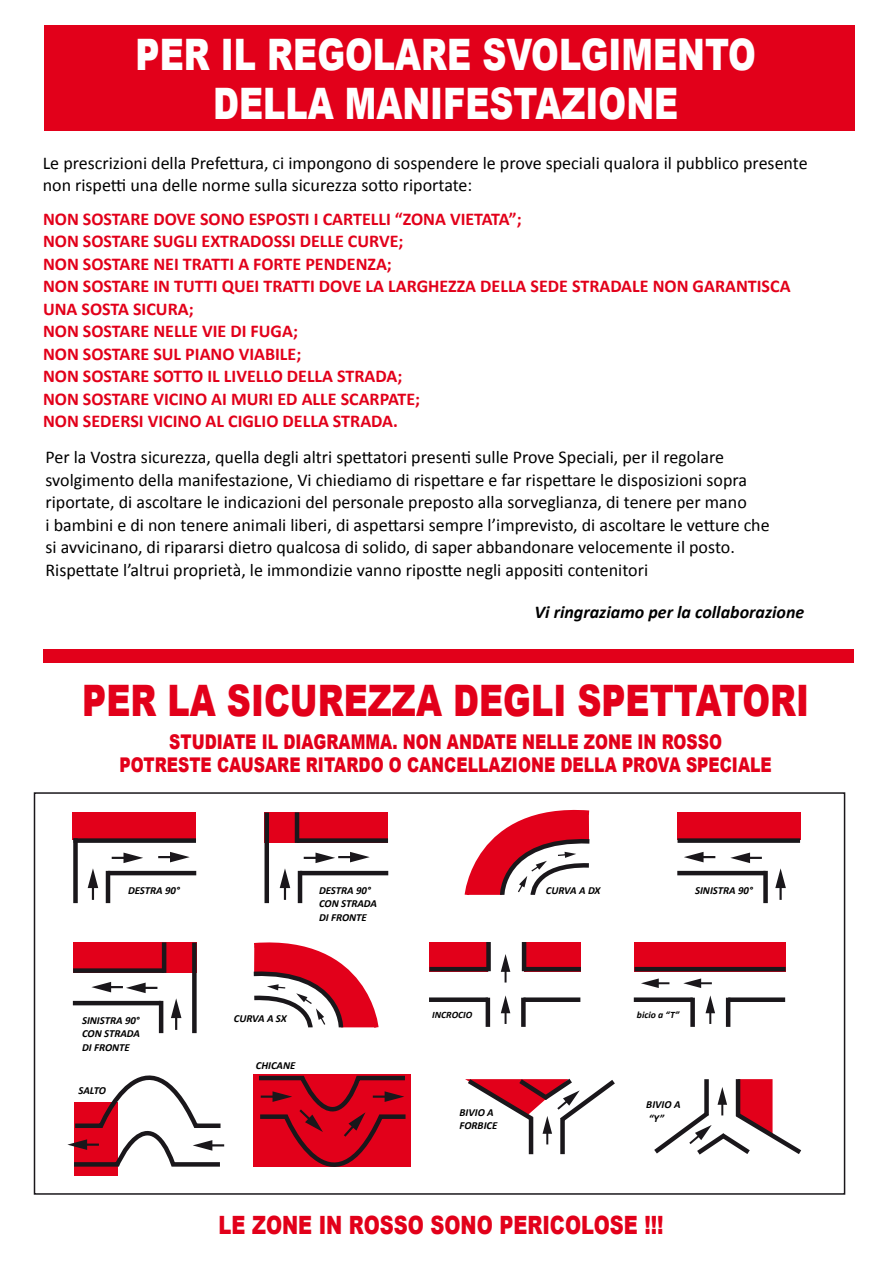
<style>
.page{position:relative;width:893px;height:1263px;background:#fff}
.page>*{position:absolute;margin:0;border:0;box-sizing:border-box;transform-origin:0 0}
.t1{font:900 43.35px/48.6px "Arial";color:#fff;text-align:center;scale:.77 1}
.t2{font:900 43.35px "Arial";color:#e2001a;scale:.77 1}
.t3{font:900 25.2px "Arial";color:#e2001a;scale:.77 1}
.t4{font:900 20.25px/22.6px "Arial";color:#e2001a;text-align:center;scale:.77 1}
.t5{font:18px/22.5px "Calibri";color:#000}
.t6{font:700 18px/22.5px "Calibri";color:#e2001a}
.t7{font:italic 700 18px "Calibri";color:#000}
.t8{font:italic 700 10.8px/13.5px "Calibri";color:#000}
.t9{font:italic 700 9.75px "Calibri";color:#000}
</style>
<div class="page">
<div style="left:44px;top:25px;width:810px;height:106px;background:#e2001a"></div>
<div style="left:44px;top:649px;width:810px;height:13px;background:#e2001a"></div>
<div style="left:34px;top:792px;width:811px;height:403px;border:2px solid #1a171b"></div>
<div style="left:430px;top:942px;width:151px;height:29px;background:#e2001a"></div>
<div style="left:73px;top:812px;width:123px;height:27px;background:#e2001a"></div>
<div style="left:75px;top:1102px;width:43px;height:73px;background:#e2001a"></div>
<svg style="left:158px;top:852px;width:32px;height:10px"></svg>
<svg style="left:112px;top:852px;width:31px;height:11px"></svg>
<div style="left:73px;top:838px;width:5px;height:65px;background:#1a171b"></div>
<div style="left:74px;top:838px;width:122px;height:5px;background:#1a171b"></div>
<hr style="left:108px;top:871px;width:88px;height:4px;background:#1a171b">
<hr style="left:106px;top:871px;width:4px;height:32px;background:#1a171b">
<svg style="left:88px;top:868px;width:10px;height:32px"></svg>
<div style="left:678px;top:812px;width:123px;height:27px;background:#e2001a"></div>
<svg style="left:684px;top:852px;width:31px;height:10px"></svg>
<svg style="left:730px;top:852px;width:32px;height:11px"></svg>
<div style="left:677px;top:838px;width:123px;height:5px;background:#1a171b"></div>
<hr style="left:677px;top:871px;width:88px;height:4px;background:#1a171b">
<div style="left:763px;top:871px;width:5px;height:32px;background:#1a171b"></div>
<svg style="left:775px;top:868px;width:11px;height:32px"></svg>
<div style="left:429px;top:997px;width:59px;height:5px;background:#1a171b"></div>
<hr style="left:486px;top:998px;width:4px;height:29px;background:#1a171b">
<svg style="left:501px;top:995px;width:9px;height:29px"></svg>
<div style="left:265px;top:812px;width:123px;height:31px;background:#e2001a"></div>
<svg style="left:304px;top:852px;width:66px;height:11px"></svg>
<div style="left:264px;top:812px;width:5px;height:91px;background:#1a171b"></div>
<div style="left:297px;top:838px;width:91px;height:5px;background:#1a171b"></div>
<hr style="left:300px;top:871px;width:88px;height:4px;background:#1a171b">
<hr style="left:298px;top:871px;width:4px;height:32px;background:#1a171b">
<svg style="left:280px;top:868px;width:10px;height:32px"></svg>
<hr style="left:295px;top:812px;width:4px;height:31px;background:#1a171b">
<svg style="left:464px;top:809px;width:126px;height:86px"></svg>
<div style="left:73px;top:942px;width:123px;height:31px;background:#e2001a"></div>
<div style="left:192px;top:942px;width:5px;height:91px;background:#1a171b"></div>
<div style="left:73px;top:968px;width:91px;height:5px;background:#1a171b"></div>
<hr style="left:162px;top:942px;width:4px;height:31px;background:#1a171b">
<svg style="left:253px;top:942px;width:126px;height:86px"></svg>
<div style="left:523px;top:997px;width:57px;height:5px;background:#1a171b"></div>
<div style="left:521px;top:998px;width:5px;height:29px;background:#1a171b"></div>
<div style="left:488px;top:941px;width:36px;height:33px;background:#fff"></div>
<hr style="left:524px;top:967px;width:57px;height:4px;background:#1a171b">
<hr style="left:522px;top:942px;width:4px;height:29px;background:#1a171b">
<hr style="left:430px;top:967px;width:59px;height:4px;background:#1a171b">
<div style="left:486px;top:942px;width:5px;height:29px;background:#1a171b"></div>
<svg style="left:501px;top:954px;width:9px;height:28px"></svg>
<div style="left:634px;top:942px;width:152px;height:29px;background:#e2001a"></div>
<div style="left:634px;top:997px;width:59px;height:5px;background:#1a171b"></div>
<div style="left:690px;top:998px;width:5px;height:29px;background:#1a171b"></div>
<svg style="left:705px;top:995px;width:10px;height:29px"></svg>
<div style="left:728px;top:997px;width:57px;height:5px;background:#1a171b"></div>
<hr style="left:726px;top:998px;width:4px;height:29px;background:#1a171b">
<hr style="left:634px;top:967px;width:152px;height:4px;background:#1a171b">
<svg style="left:683px;top:978px;width:29px;height:10px"></svg>
<svg style="left:641px;top:978px;width:28px;height:10px"></svg>
<svg style="left:67px;top:982px;width:158px;height:187px"></svg>
<svg style="left:255px;top:1074px;width:155px;height:121px"></svg>
<svg style="left:654px;top:1079px;width:148px;height:76px"></svg>
<hr style="left:529px;top:1117px;width:4px;height:37px;background:#1a171b">
<div style="left:560px;top:1118px;width:5px;height:36px;background:#1a171b"></div>
<svg style="left:465px;top:1078px;width:150px;height:66px"></svg>
<h1 class="t1" style="left:136px;top:29px;width:807px">PER IL REGOLARE SVOLGIMENTO<br>DELLA MANIFESTAZIONE</h1>
<p class="t5" style="left:43px;top:151px;width:766px">Le prescrizioni della Prefettura, ci impongono di sospendere le prove speciali qualora il pubblico presente non rispetti una delle norme sulla sicurezza sotto riportate:</p>
<p class="t6" style="left:43px;top:206px;width:749px">NON SOSTARE DOVE SONO ESPOSTI I CARTELLI “ZONA VIETATA”;<br>NON SOSTARE SUGLI EXTRADOSSI DELLE CURVE;<br>NON SOSTARE NEI TRATTI A FORTE PENDENZA;<br>NON SOSTARE IN TUTTI QUEI TRATTI DOVE LA LARGHEZZA DELLA SEDE STRADALE NON GARANTISCA UNA SOSTA SICURA;<br>NON SOSTARE NELLE VIE DI FUGA;<br>NON SOSTARE SUL PIANO VIABILE;<br>NON SOSTARE SOTTO IL LIVELLO DELLA STRADA;<br>NON SOSTARE VICINO AI MURI ED ALLE SCARPATE;<br>NON SEDERSI VICINO AL CIGLIO DELLA STRADA.</p>
<p class="t5" style="left:46px;top:445px;width:726px">Per la Vostra sicurezza, quella degli altri spettatori presenti sulle Prove Speciali, per il regolare svolgimento della manifestazione, Vi chiediamo di rispettare e far rispettare le disposizioni sopra riportate, di ascoltare le indicazioni del personale preposto alla sorveglianza, di tenere per mano<br>i bambini e di non tenere animali liberi, di aspettarsi sempre l’imprevisto, di ascoltare le vetture che si avvicinano, di ripararsi dietro qualcosa di solido, di saper abbandonare velocemente il posto.<br>Rispettate l’altrui proprietà, le immondizie vanno ripostte negli appositi contenitori</p>
<p class="t7" style="left:535px;top:601px;width:271px">Vi ringraziamo per la collaborazione</p>
<h1 class="t2" style="left:82px;top:669px;width:945px">PER LA SICUREZZA DEGLI SPETTATORI</h1>
<p class="t4" style="left:120px;top:730px;width:848px">STUDIATE IL DIAGRAMMA. NON ANDATE NELLE ZONE IN ROSSO<br>POTRESTE CAUSARE RITARDO O CANCELLAZIONE DELLA PROVA SPECIALE</p>
<p class="t8" style="left:128px;top:883px;width:53px">DESTRA 90°</p>
<p class="t8" style="left:319px;top:883px;width:60px">DESTRA 90°<br>CON STRADA<br>DI FRONTE</p>
<p class="t8" style="left:546px;top:883px;width:56px">CURVA A DX</p>
<p class="t8" style="left:695px;top:883px;width:59px">SINISTRA 90°</p>
<p class="t8" style="left:82px;top:1013px;width:60px;text-align:justify">SINISTRA 90° CON STRADA DI FRONTE</p>
<p class="t8" style="left:79px;top:1083px;width:29px">SALTO</p>
<p class="t8" style="left:234px;top:1011px;width:55px">CURVA A SX</p>
<p class="t8" style="left:256px;top:1058px;width:41px">CHICANE</p>
<p class="t9" style="left:432px;top:1009px;width:42px">INCROCIO</p>
<p class="t9" style="left:637px;top:1009px;width:44px">bicio a “T”</p>
<p class="t8" style="left:460px;top:1105px;width:39px">BIVIO A<br>FORBICE</p>
<p class="t8" style="left:646px;top:1097px;width:36px">BIVIO A “Y”</p>
<h2 class="t3" style="left:219px;top:1206px;width:580px">LE ZONE IN ROSSO SONO PERICOLOSE !!!</h2>
</div>
